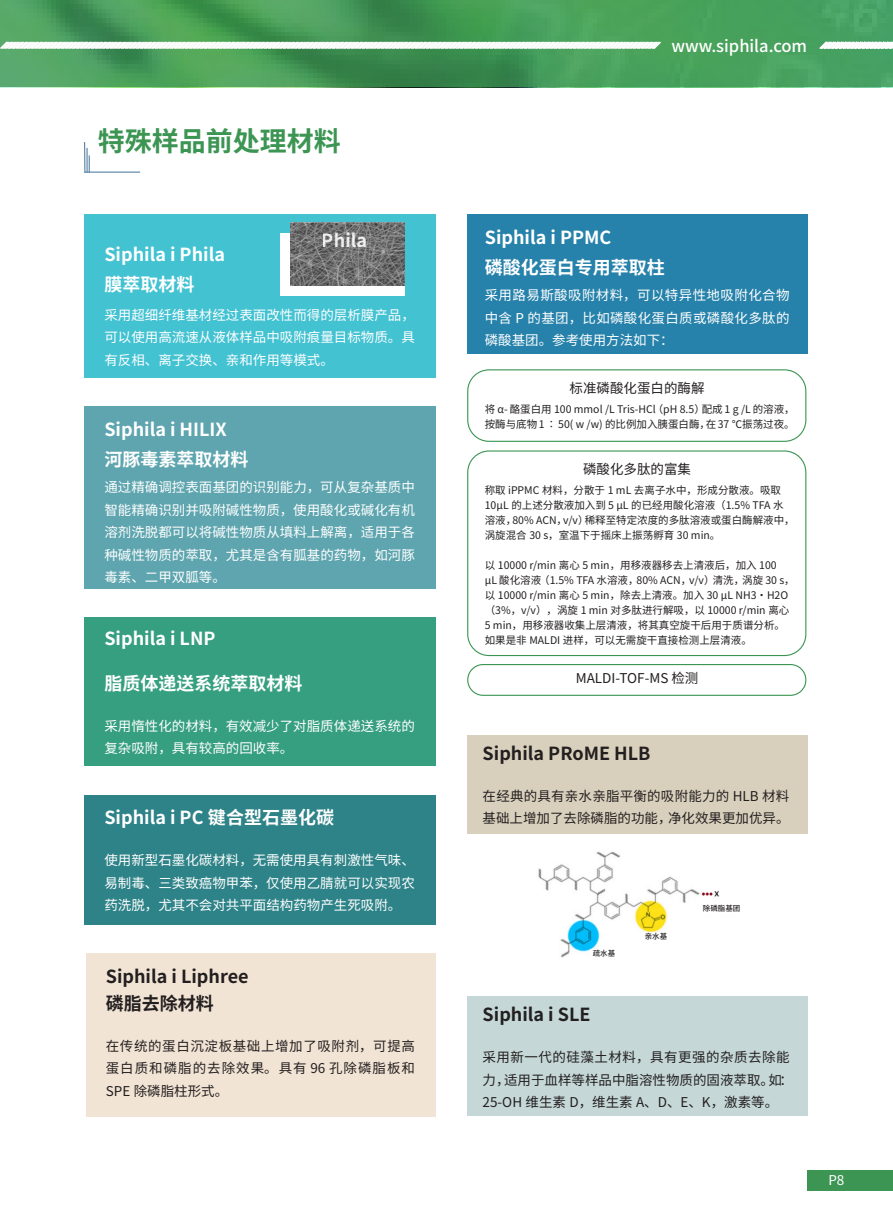
<style>
.page{position:relative;width:893px;height:1212px;background:#fff}
.page>*{position:absolute;margin:0;border:0;box-sizing:border-box;transform-origin:0 0}
.一级标题{font:700 27px "Source Han Sans SC";color:#3c9553}
.二级标题{font:700 18px "Source Han Sans SC";color:#fff}
.二级标题-2{font:700 18px "Source Han Sans SC";color:#231f20}
.t1{font:500 16.5px "Source Han Sans CN";color:#fff}
.基础段落-黑色-9pt{font:13.5px/22.5px "Source Han Sans SC";color:#fff;text-align:justify}
.基础段落-黑色-9pt-2{font:13.5px/22.5px "Source Han Sans SC";color:#231f20;text-align:justify}
.二级标题-3{font:13.5px/22.5px "Source Han Sans SC";color:#231f20}
.基础段落-黑色-9pt-3{font:10.5px/15px "Source Han Sans SC";color:#231f20}
.基础段落-黑色-9pt-4{font:500 7.5px "Source Han Sans SC";color:#231f20}
</style>
<div class="page">
<svg style="left:0;top:0;width:893px;height:87px;background:#469c59"></svg>
<svg style="left:818px;top:40px;width:75px;height:11px"></svg>
<svg style="left:0;top:40px;width:663px;height:11px"></svg>
<div style="left:807px;top:1170px;width:86px;height:20px;background:#3c9553"></div>
<div style="left:84px;top:215px;width:351px;height:163px;background:#43c2d2"></div>
<div style="left:280px;top:233px;width:125px;height:63px;background:#fff"></div>
<hr style="left:84px;top:142px;width:1px;height:31px;background:#5581a5">
<hr style="left:86px;top:148px;width:2px;height:25px;background:#5581a5">
<svg style="left:89px;top:155px;width:1px;height:17px"></svg>
<hr style="left:84px;top:172px;width:56px;height:1px;background:#5581a5">
<div style="left:84px;top:407px;width:351px;height:182px;background:#5ea5af"></div>
<div style="left:84px;top:617px;width:351px;height:149px;background:#369f7f"></div>
<div style="left:84px;top:795px;width:351px;height:129px;background:#2e8388"></div>
<div style="left:86px;top:953px;width:349px;height:163px;background:#f2e4d4"></div>
<img style="left:291px;top:223px;width:114px;height:62px">
<div style="left:468px;top:735px;width:340px;height:99px;background:#d8d0bc"></div>
<div style="left:468px;top:996px;width:340px;height:120px;background:#c5d7d7"></div>
<img style="left:538px;top:851px;width:181px;height:107px">
<div style="left:468px;top:215px;width:340px;height:139px;background:#2682ab"></div>
<div style="left:467px;top:369px;width:339px;height:73px;border:1px solid #3c9553;border-radius:21px"></div>
<div style="left:467px;top:450px;width:339px;height:206px;border:1px solid #3c9553;border-radius:21px"></div>
<div style="left:467px;top:664px;width:339px;height:32px;border:1px solid #3c9553;border-radius:15px"></div>
<div style="left:699px;top:904px;width:45px;height:10px;background:#fff"></div>
<div style="left:590px;top:949px;width:28px;height:9px;background:#fff"></div>
<div style="left:642px;top:932px;width:28px;height:10px;background:#fff"></div>
<div style="left:702px;top:904px;width:40px;height:11px;background:#fff"></div>
<p class="一级标题" style="left:98px;top:126px;width:244px">特殊样品前处理材料</p>
<h2 class="二级标题" style="left:322px;top:231px;width:47px">Phila</h2>
<p class="二级标题" style="left:104px;top:244px;width:122px">Siphila i Phila</p>
<p class="二级标题" style="left:104px;top:274px;width:92px">膜萃取材料</p>
<p class="基础段落-黑色-9pt" style="left:104px;top:304px;width:312px">采用超细纤维基材经过表面改性而得的层析膜产品，可以使用高流速从液体样品中吸附痕量目标物质。具有反相、离子交换、亲和作用等模式。</p>
<p class="二级标题" style="left:104px;top:419px;width:124px">Siphila i HILIX</p>
<p class="二级标题" style="left:104px;top:449px;width:145px">河豚毒素萃取材料</p>
<p class="基础段落-黑色-9pt" style="left:104px;top:476px;width:312px">通过精确调控表面基团的识别能力，可从复杂基质中智能精确识别并吸附碱性物质，使用酸化或碱化有机溶剂洗脱都可以将碱性物质从填料上解离，适用于各种碱性物质的萃取，尤其是含有胍基的药物，如河豚毒素、二甲双胍等。</p>
<p class="二级标题" style="left:104px;top:628px;width:113px">Siphila i LNP</p>
<p class="二级标题" style="left:104px;top:673px;width:199px">脂质体递送系统萃取材料</p>
<p class="基础段落-黑色-9pt" style="left:104px;top:715px;width:312px">采用惰性化的材料，有效减少了对脂质体递送系统的复杂吸附，具有较高的回收率。</p>
<p class="二级标题" style="left:104px;top:807px;width:231px">Siphila i PC 键合型石墨化碳</p>
<p class="基础段落-黑色-9pt" style="left:104px;top:849px;width:312px">使用新型石墨化碳材料，无需使用具有刺激性气味、易制毒、三类致癌物甲苯，仅使用乙腈就可以实现农药洗脱，尤其不会对共平面结构药物产生死吸附。</p>
<p class="二级标题-2" style="left:106px;top:966px;width:144px">Siphila i Liphree</p>
<p class="二级标题-2" style="left:106px;top:993px;width:109px">磷脂去除材料</p>
<p class="基础段落-黑色-9pt-2" style="left:106px;top:1035px;width:311px">在传统的蛋白沉淀板基础上增加了吸附剂，可提高蛋白质和磷脂的去除效果。具有 96 孔除磷脂板和SPE 除磷脂柱形式。</p>
<h3 class="t1" style="left:671px;top:36px;width:137px">www.siphila.com</h3>
<p class="二级标题" style="left:485px;top:227px;width:128px">Siphila i PPMC</p>
<p class="二级标题" style="left:485px;top:257px;width:181px">磷酸化蛋白专用萃取柱</p>
<p class="基础段落-黑色-9pt" style="left:485px;top:284px;width:306px">采用路易斯酸吸附材料，可以特异性地吸附化合物中含 P 的基团，比如磷酸化蛋白质或磷酸化多肽的磷酸基团。参考使用方法如下：</p>
<p class="基础段落-黑色-9pt-2" style="left:570px;top:377px;width:136px">标准磷酸化蛋白的酶解</p>
<p class="基础段落-黑色-9pt-3" style="left:485px;top:402px;width:311px">将 α- 酪蛋白用 100 mmol /L Tris-HCl（pH 8.5）配成 1 g /L 的溶液，按酶与底物 1 ∶ 50( w /w) 的比例加入胰蛋白酶，在 37 ℃振荡过夜。</p>
<p class="基础段落-黑色-9pt-2" style="left:583px;top:458px;width:109px">磷酸化多肽的富集</p>
<p class="基础段落-黑色-9pt-3" style="left:485px;top:483px;width:311px">称取 iPPMC 材料，分散于 1 mL 去离子水中，形成分散液。吸取10μL 的上述分散液加入到 5 μL 的已经用酸化溶液（1.5% TFA 水溶液，80% ACN，v/v）稀释至特定浓度的多肽溶液或蛋白酶解液中，涡旋混合 30 s，室温下于摇床上振荡孵育 30 min。</p>
<p class="基础段落-黑色-9pt-3" style="left:485px;top:558px;width:311px">以 10000 r/min 离心 5 min，用移液器移去上清液后，加入 100<br>μL 酸化溶液（1.5% TFA 水溶液，80% ACN，v/v）清洗，涡旋 30 s，以 10000 r/min 离心 5 min，除去上清液。加入 30 μL NH3·H2O（3%，v/v），涡旋 1 min 对多肽进行解吸，以 10000 r/min 离心5 min，用移液器收集上层清液，将其真空旋干后用于质谱分析。如果是非 MALDI 进样，可以无需旋干直接检测上层清液。</p>
<p class="基础段落-黑色-9pt-2" style="left:576px;top:667px;width:124px">MALDI-TOF-MS 检测</p>
<p class="二级标题-2" style="left:483px;top:743px;width:169px">Siphila PRoME HLB</p>
<p class="基础段落-黑色-9pt-2" style="left:483px;top:785px;width:308px">在经典的具有亲水亲脂平衡的吸附能力的 HLB 材料基础上增加了去除磷脂的功能，净化效果更加优异。</p>
<p class="基础段落-黑色-9pt-4" style="left:593px;top:948px;width:24px">疏水基</p>
<p class="基础段落-黑色-9pt-4" style="left:645px;top:932px;width:24px">亲水基</p>
<p class="基础段落-黑色-9pt-4" style="left:703px;top:904px;width:39px">除磷脂基团</p>
<p class="二级标题-2" style="left:483px;top:1004px;width:109px">Siphila i SLE</p>
<p class="二级标题-3" style="left:483px;top:1046px;width:312px">采用新一代的硅藻土材料，具有更强的杂质去除能力，适用于血样等样品中脂溶性物质的固液萃取。如：<br>25-OH 维生素 D，维生素 A、D、E、K，激素等。</p>
<p class="基础段落-黑色-9pt" style="left:828px;top:1168px;width:18px">P8</p>
</div>
